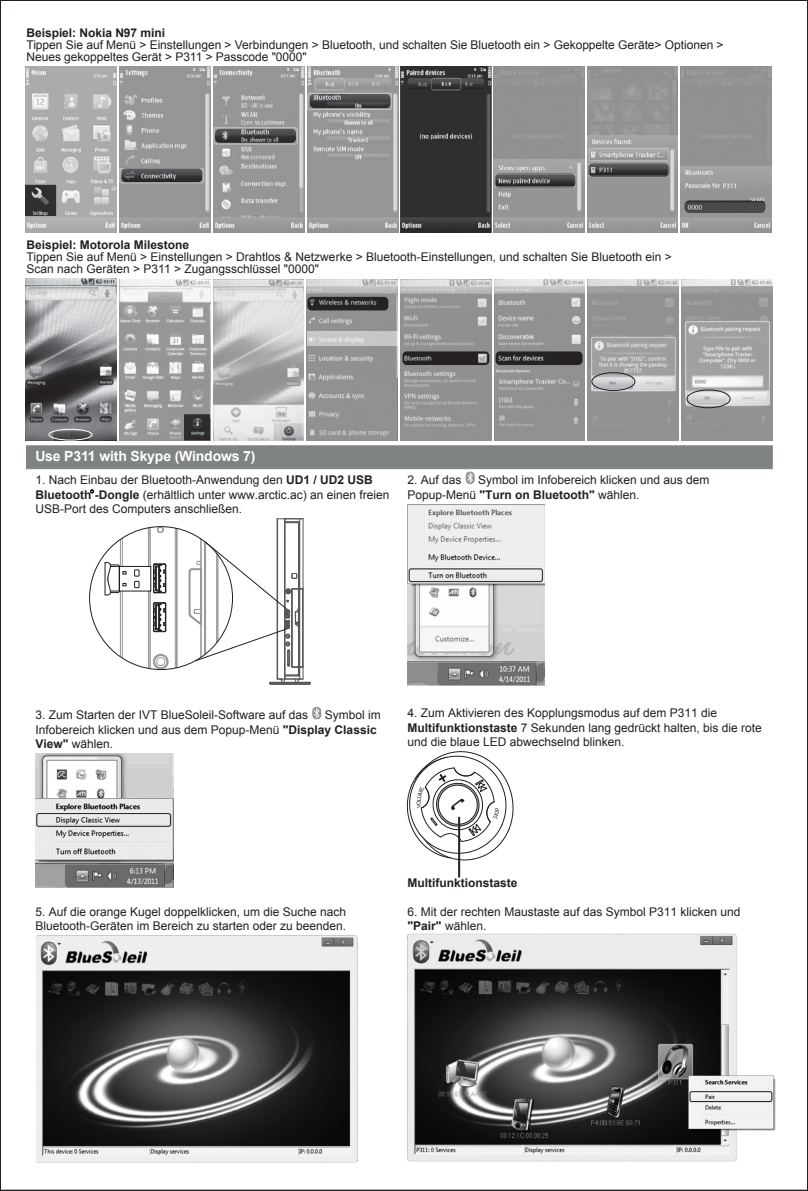
<style>
.page{position:relative;width:808px;height:1191px;background:#fff}
.page>*{position:absolute;margin:0;border:0;box-sizing:border-box;transform-origin:0 0}
.t1{font:700 14px "Arial";letter-spacing:-.01em;color:#fff}
.t2{font:12px/14.4px "Arial";color:#231f20}
.t3{font:700 12px "Arial";color:#231f20}
.s1{font-weight:700}
</style>
<div class="page">
<img style="left:400px;top:67px;width:91px;height:165px">
<svg style="left:25px;top:66px;width:374px;height:167px"></svg>
<svg style="left:491px;top:66px;width:281px;height:167px"></svg>
<div style="left:26px;top:445px;width:746px;height:24px;background:#808384;border:1px solid #808384"></div>
<img style="left:407px;top:504px;width:137px;height:181px">
<img style="left:35px;top:753px;width:138px;height:135px">
<img style="left:36px;top:936px;width:321px;height:226px">
<img style="left:407px;top:933px;width:369px;height:229px">
<svg style="left:465px;top:472px;width:10px;height:12px"></svg>
<svg style="left:312px;top:707px;width:10px;height:12px"></svg>
<svg style="left:406px;top:751px;width:108px;height:110px"></svg>
<hr style="left:458px;top:817px;width:2px;height:60px;background:#231f20">
<div style="left:689px;top:1091px;width:83px;height:11px;border:1px solid #231f20;border-radius:2px"></div>
<div style="left:409px;top:569px;width:133px;height:13px;border:1px solid #231f20;border-radius:2px"></div>
<div style="left:37px;top:813px;width:134px;height:14px;border:1px solid #231f20;border-radius:2px"></div>
<hr style="left:298px;top:523px;width:1px;height:65px;background:#57585a">
<hr style="left:285px;top:519px;width:1px;height:160px;background:#57585a">
<hr style="left:299px;top:519px;width:1px;height:69px;background:#57585a">
<hr style="left:303px;top:519px;width:1px;height:160px;background:#57585a">
<hr style="left:284px;top:519px;width:1px;height:159px;background:#57585a">
<hr style="left:277px;top:519px;width:1px;height:160px;background:#57585a">
<svg style="left:277px;top:518px;width:26px;height:6px"></svg>
<div style="left:154px;top:655px;width:14px;height:14px;border:1px solid #939598;border-radius:50%"></div>
<div style="left:153px;top:654px;width:15px;height:15px;border:1px solid #939598;border-radius:50%"></div>
<svg style="left:157px;top:528px;width:6px;height:5px"></svg>
<svg style="left:154px;top:655px;width:13px;height:13px"></svg>
<hr style="left:175px;top:526px;width:1px;height:143px;background:#939598">
<hr style="left:150px;top:526px;width:1px;height:143px;background:#939598">
<hr style="left:218px;top:526px;width:1px;height:143px;background:#939598">
<hr style="left:149px;top:526px;width:1px;height:143px;background:#939598">
<hr style="left:122px;top:526px;width:1px;height:143px;background:#939598">
<hr style="left:148px;top:526px;width:1px;height:143px;background:#939598">
<hr style="left:120px;top:526px;width:1px;height:143px;background:#939598">
<hr style="left:177px;top:526px;width:1px;height:143px;background:#939598">
<hr style="left:200px;top:526px;width:1px;height:43px;background:#939598">
<hr style="left:176px;top:526px;width:1px;height:143px;background:#939598">
<hr style="left:204px;top:526px;width:1px;height:143px;background:#939598">
<hr style="left:201px;top:526px;width:1px;height:43px;background:#939598">
<hr style="left:216px;top:526px;width:1px;height:143px;background:#939598">
<hr style="left:205px;top:526px;width:1px;height:143px;background:#939598">
<svg style="left:153px;top:563px;width:13px;height:30px"></svg>
<svg style="left:153px;top:602px;width:13px;height:30px"></svg>
<svg style="left:188px;top:536px;width:123px;height:149px"></svg>
<div style="left:120px;top:566px;width:31px;height:25px;background:#fff"></div>
<div style="left:119px;top:566px;width:32px;height:25px;border:1px solid #201d1e"></div>
<svg style="left:134px;top:570px;width:5px;height:18px"></svg>
<svg style="left:104px;top:562px;width:22px;height:33px"></svg>
<svg style="left:90px;top:490px;width:4px;height:3px"></svg>
<img style="left:26px;top:278px;width:90px;height:162px">
<div style="left:48px;top:429px;width:45px;height:12px;border:1px solid #fff;border-radius:50%"></div>
<svg style="left:119px;top:279px;width:654px;height:162px"></svg>
<div style="left:591px;top:372px;width:44px;height:19px;border:1px solid #231f20;border-radius:50%"></div>
<div style="left:686px;top:389px;width:44px;height:19px;border:1px solid #231f20;border-radius:50%"></div>
<p class="t3" style="left:26px;top:25px;width:140px">Beispiel: Nokia N97 mini</p>
<p class="t2" style="left:26px;top:39px;width:698px;line-height:12px">Tippen Sie auf Menü &gt; Einstellungen &gt; Verbindungen &gt; Bluetooth, und schalten Sie Bluetooth ein &gt; Gekoppelte Geräte&gt; Optionen &gt;<br>Neues gekoppeltes Gerät &gt; P311 &gt; Passcode "0000"</p>
<p class="t3" style="left:26px;top:237px;width:164px">Beispiel: Motorola Milestone</p>
<p class="t2" style="left:26px;top:251px;width:647px;line-height:12px">Tippen Sie auf Menü &gt; Einstellungen &gt; Drahtlos &amp; Netzwerke &gt; Bluetooth-Einstellungen, und schalten Sie Bluetooth ein &gt;<br>Scan nach Geräten &gt; P311 &gt; Zugangsschlüssel "0000"</p>
<p class="t1" style="left:35px;top:447px;width:222px">Use P311 with Skype (Windows 7)</p>
<p class="t2" style="left:35px;top:473px;width:356px">1. Nach Einbau der Bluetooth-Anwendung den <span class="s1">UD1 / UD2 USB<br>Bluetooth -Dongle</span> (erhältlich unter www.arctic.ac) an einen freien<br>USB-Port des Computers anschließen.</p>
<p class="t2" style="left:407px;top:473px;width:56px">2. Auf das</p>
<p class="t2" style="left:407px;top:473px;width:304px;text-indent:71px">Symbol im Infobereich klicken und aus dem<br>Popup-Menü <span class="s1">"Turn on Bluetooth"</span> wählen.</p>
<p class="t2" style="left:35px;top:708px;width:347px;text-indent:289px">Symbol im<br>Infobereich klicken und aus dem Popup-Menü <span class="s1">"Display Classic<br>View"</span> wählen.</p>
<p class="t2" style="left:407px;top:706px;width:356px">4. Zum Aktivieren des Kopplungsmodus auf dem P311 die<br><span class="s1">Multifunktionstaste</span> 7 Sekunden lang gedrückt halten, bis die rote und die blaue LED abwechselnd blinken.</p>
<p class="t2" style="left:35px;top:708px;width:274px">3. Zum Starten der IVT BlueSoleil-Software auf das</p>
<p class="t3" style="left:407px;top:875px;width:112px">Multifunktionstaste</p>
<p class="t2" style="left:35px;top:904px;width:312px">5. Auf die orange Kugel doppelklicken, um die Suche nach<br>Bluetooth-Geräten im Bereich zu starten oder zu beenden.</p>
<p class="t2" style="left:407px;top:904px;width:334px">6. Mit der rechten Maustaste auf das Symbol P311 klicken und <span class="s1">"Pair"</span> wählen.</p>
</div>
